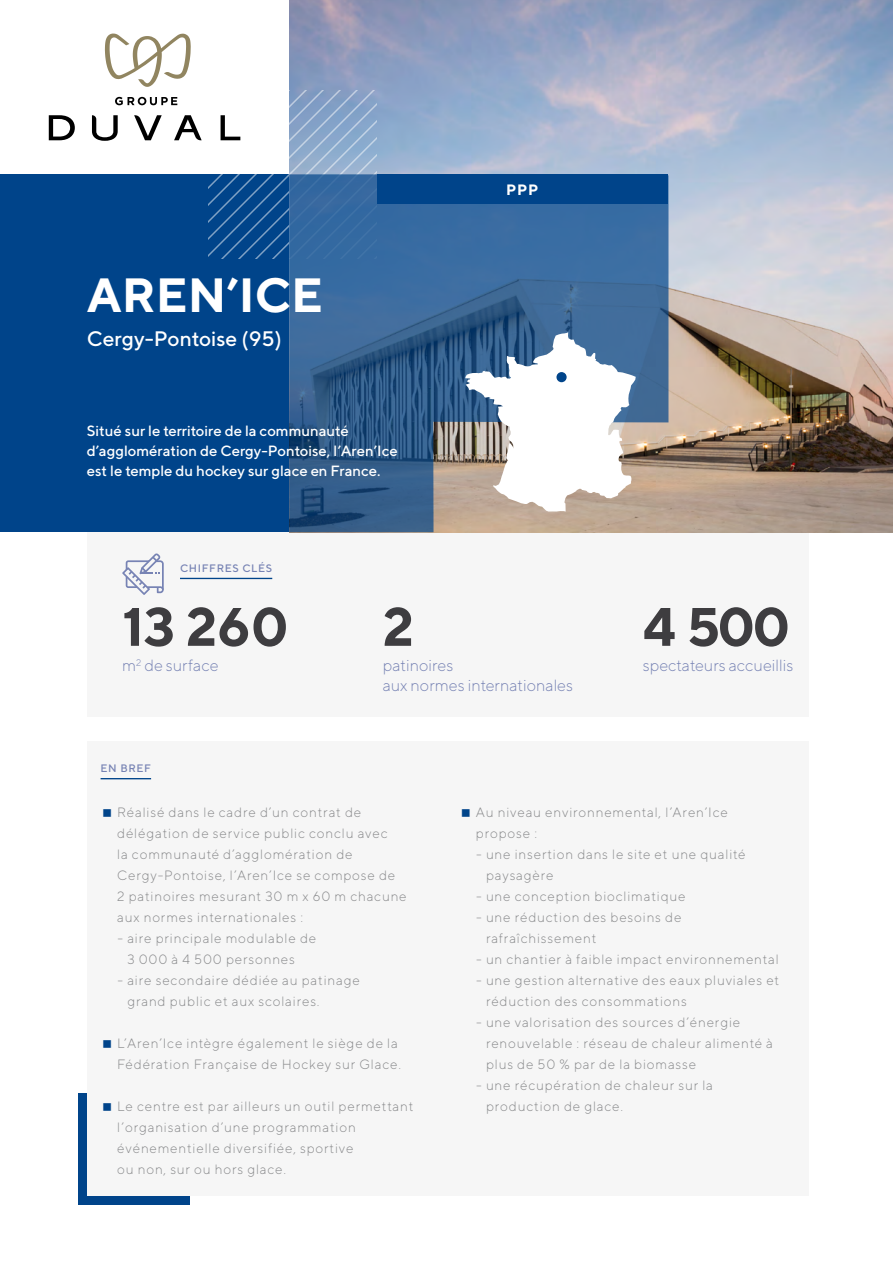
<style>
.page{position:relative;width:893px;height:1263px;background:#fff}
.page>*{position:absolute;margin:0;border:0;box-sizing:border-box;transform-origin:0 0}
.t1{font:700 54px "TT Norms";color:#3e3d40}
.t2{font:700 48px "TT Norms";color:#fff}
.t3{font:500 21px "TT Norms";color:#fff}
.t4{font:300 16.2px/19.5px "TT Norms";color:#7783b4}
.t5{font:700 15px "TT Norms";color:#fff}
.t6{font:500 14.85px/19.8px "TT Norms";color:#fff}
.t7{font:300 13.5px/21px "TT Norms";letter-spacing:.06em;color:#87888a}
.t8{font:500 10.8px "TT Norms";letter-spacing:.06em;color:#7783b4}
</style>
<div class="page">
<div style="left:87px;top:532px;width:721px;height:185px;background:#f6f6f6"></div>
<div style="left:79px;top:1094px;width:111px;height:111px;background:#00448a"></div>
<div style="left:0;top:174px;width:289px;height:358px;background:#00448a"></div>
<img style="left:289px;top:0;width:604px;height:532px">
<div style="left:87px;top:741px;width:721px;height:455px;background:#f6f6f6"></div>
<hr style="left:101px;top:778px;width:50px;height:1px;background:#00448a">
<svg style="left:289px;top:204px;width:379px;height:328px;background:#446a92"></svg>
<svg style="left:465px;top:332px;width:171px;height:180px"></svg>
<div style="left:557px;top:373px;width:9px;height:8px;background:#00448a;border-radius:50%"></div>
<div style="left:556px;top:372px;width:11px;height:10px;border:2px solid #00448a;border-radius:50%"></div>
<svg style="left:122px;top:553px;width:42px;height:42px"></svg>
<div style="left:377px;top:174px;width:291px;height:30px;background:#00448a"></div>
<hr style="left:180px;top:578px;width:92px;height:1px;background:#00448a">
<svg style="left:49px;top:115px;width:26px;height:25px"></svg>
<svg style="left:92px;top:115px;width:26px;height:26px"></svg>
<svg style="left:134px;top:115px;width:28px;height:25px"></svg>
<svg style="left:174px;top:115px;width:28px;height:25px"></svg>
<svg style="left:209px;top:90px;width:168px;height:168px"></svg>
<svg style="left:105px;top:33px;width:86px;height:54px"></svg>
<svg style="left:115px;top:97px;width:62px;height:8px"></svg>
<h2 class="t2" style="left:87px;top:265px;width:238px">AREN’ICE</h2>
<h3 class="t3" style="left:87px;top:326px;width:197px">Cergy-Pontoise (95)</h3>
<p class="t6" style="left:87px;top:421px;width:312px">Situé sur le territoire de la communauté d’agglomération de Cergy-Pontoise, l’Aren’Ice est le temple du hockey sur glace en France.</p>
<p class="t8" style="left:180px;top:561px;width:94px">CHIFFRES CLÉS</p>
<p class="t5" style="left:506px;top:180px;width:34px">PPP</p>
<h1 class="t1" style="left:122px;top:593px;width:168px">13 260</h1>
<h1 class="t1" style="left:383px;top:593px;width:33px">2</h1>
<h1 class="t1" style="left:643px;top:593px;width:149px">4 500</h1>
<p class="t4" style="left:122px;top:655px;width:98px">m<sup>2</sup> de surface</p>
<p class="t4" style="left:383px;top:655px;width:192px">patinoires<br>aux normes internationales</p>
<p class="t4" style="left:643px;top:655px;width:152px">spectateurs accueillis</p>
<p class="t8" style="left:101px;top:761px;width:52px">EN BREF</p>
<p class="t7" style="left:117px;top:801px;width:291px">Réalisé dans le cadre d’un contrat de délégation de service public conclu avec<br>la communauté d’agglomération de Cergy-Pontoise, l’Aren’Ice se compose de<br>2 patinoires mesurant 30 m x 60 m chacune aux normes internationales :</p>
<p class="t7" style="left:127px;top:927px;width:190px;text-indent:-10px">- aire principale modulable de<br>3 000 à 4 500 personnes</p>
<p class="t7" style="left:127px;top:969px;width:234px;text-indent:-10px">- aire secondaire dédiée au patinage grand public et aux scolaires.</p>
<p class="t7" style="left:117px;top:1032px;width:285px">L’Aren’Ice intègre également le siège de la<br>Fédération Française de Hockey sur Glace.</p>
<p class="t7" style="left:117px;top:1095px;width:298px">Le centre est par ailleurs un outil permettant l’organisation d’une programmation événementielle diversifiée, sportive<br>ou non, sur ou hors glace.</p>
<p class="t7" style="left:476px;top:801px;width:254px">Au niveau environnemental, l’Aren’Ice propose :</p>
<p class="t7" style="left:486px;top:843px;width:261px;text-indent:-10px">- une insertion dans le site et une qualité paysagère</p>
<p class="t7" style="left:476px;top:885px;width:211px">- une conception bioclimatique</p>
<p class="t7" style="left:486px;top:906px;width:197px;text-indent:-10px">- une réduction des besoins de rafraîchissement</p>
<p class="t7" style="left:476px;top:948px;width:304px">- un chantier à faible impact environnemental</p>
<p class="t7" style="left:486px;top:969px;width:295px;text-indent:-10px">- une gestion alternative des eaux pluviales et réduction des consommations</p>
<p class="t7" style="left:486px;top:1011px;width:288px;text-indent:-10px">- une valorisation des sources d’énergie renouvelable : réseau de chaleur alimenté à plus de 50 % par de la biomasse</p>
<p class="t7" style="left:486px;top:1074px;width:228px;text-indent:-10px">- une récupération de chaleur sur la production de glace.</p>
</div>
